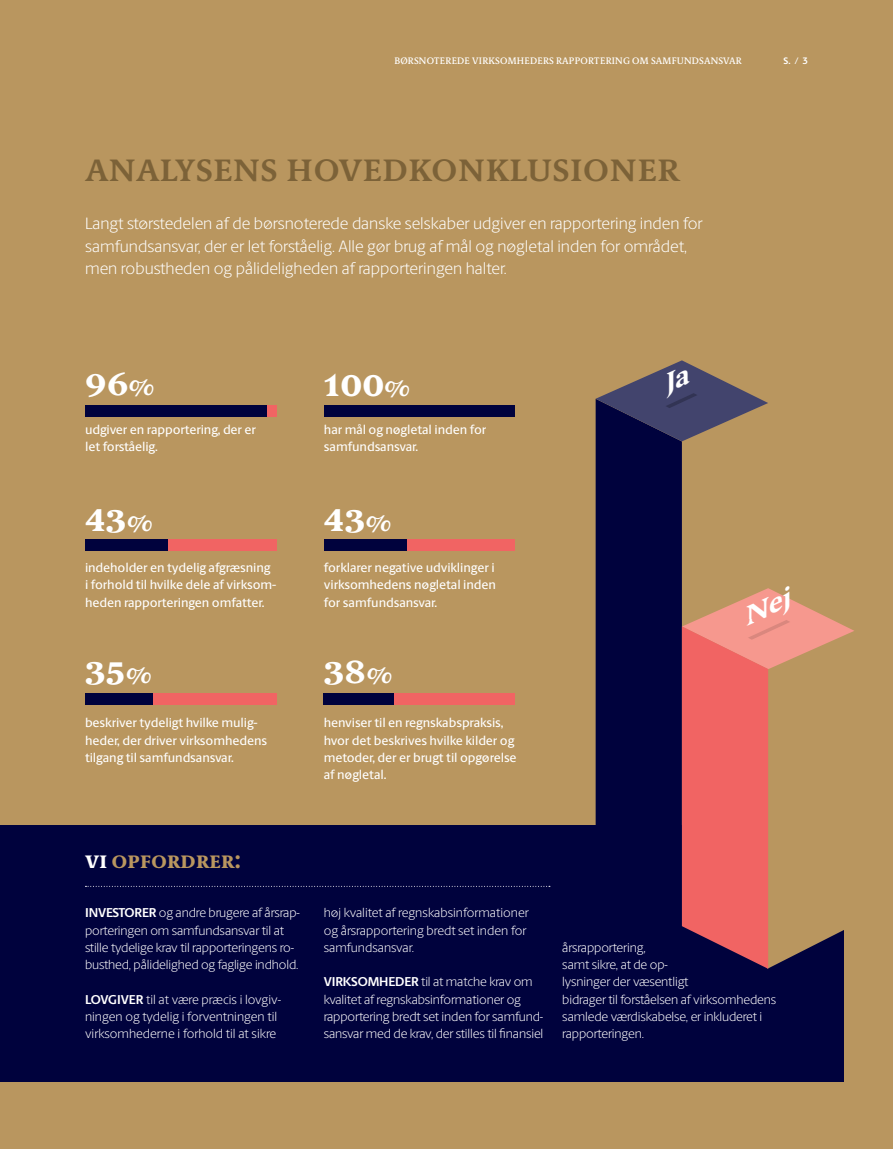
<style>
.page{position:relative;width:893px;height:1149px;background:#fff}
.page>*{position:absolute;margin:0;border:0;box-sizing:border-box;transform-origin:0 0}
.t1{font:500 42px "Berling Serif Text";color:#7c6238}
.t2{font:700 40.5px "Berling Serif Text";color:#fff}
.t3{font:700 24.45px "Berling Serif Text";color:#b9965f}
.t4{font:300 16.5px/22.5px "Berling Sans";color:#fff}
.t5{font:300 12.9px/17.2px "Berling Sans";letter-spacing:-.01em;color:#fff}
.t6{font:500 12.9px/17.2px "Berling Sans";letter-spacing:-.01em;color:#fff}
.t7{font:500 9.45px "Berling Serif Text";letter-spacing:.02em;color:#fff}
.t8{font:700 9.45px "Berling Sans";color:#fff}
.s1{font-size:28.5px}
.s2{color:#fff}
.s3{font-weight:700}
</style>
<div class="page">
<div style="left:0;top:0;width:893px;height:1148px;background:#b9965f"></div>
<div style="left:0;top:824px;width:844px;height:257px;background:#00023d"></div>
<div style="left:596px;top:441px;width:86px;height:485px;background:#00023d"></div>
<div style="left:168px;top:539px;width:108px;height:11px;background:#f16463"></div>
<div style="left:267px;top:405px;width:9px;height:11px;background:#f16463"></div>
<div style="left:152px;top:693px;width:124px;height:11px;background:#f16463"></div>
<div style="left:407px;top:539px;width:108px;height:11px;background:#f16463"></div>
<div style="left:324px;top:405px;width:191px;height:11px;background:#00023d"></div>
<div style="left:394px;top:693px;width:121px;height:11px;background:#f16463"></div>
<div style="left:85px;top:539px;width:83px;height:11px;background:#00023d"></div>
<div style="left:85px;top:405px;width:182px;height:11px;background:#00023d"></div>
<div style="left:324px;top:539px;width:83px;height:11px;background:#00023d"></div>
<div style="left:85px;top:693px;width:67px;height:11px;background:#00023d"></div>
<div style="left:324px;top:693px;width:70px;height:11px;background:#00023d"></div>
<svg style="left:85px;top:885px;width:465px;height:1px"></svg>
<svg style="left:682px;top:588px;width:172px;height:380px"></svg>
<svg style="left:596px;top:360px;width:172px;height:81px"></svg>
<p class="t7" style="left:394px;top:55px;width:349px">BØRSNOTEREDE VIRKSOMHEDERS RAPPORTERING OM SAMFUNDSANSVAR</p>
<p class="t8" style="left:784px;top:55px;width:26px">S. / 3</p>
<h1 class="t1" style="left:85px;top:142px;width:596px">analysens hovedkonklusioner</h1>
<p class="t4" style="left:85px;top:212px;width:619px">Langt størstedelen af de børsnoterede danske selskaber udgiver en rapportering inden for samfundsansvar, der er let forståelig. Alle gør brug af mål og nøgletal inden for området, men robustheden og pålideligheden af rapporteringen halter.</p>
<h2 class="t2" style="left:85px;top:357px;width:71px">96<span class="s1">%</span></h2>
<h2 class="t2" style="left:324px;top:357px;width:88px">100<span class="s1">%</span></h2>
<p class="t6" style="left:85px;top:421px;width:173px">udgiver en rapportering, der er let forståelig.</p>
<p class="t6" style="left:324px;top:421px;width:164px">har mål og nøgletal inden for samfundsansvar.</p>
<h2 class="t2" style="left:85px;top:492px;width:69px">43<span class="s1">%</span></h2>
<h2 class="t2" style="left:324px;top:492px;width:69px">43<span class="s1">%</span></h2>
<p class="t6" style="left:85px;top:559px;width:193px">indeholder en tydelig afgræsning i forhold til hvilke dele af virksom&shy;heden rapporteringen omfatter.</p>
<p class="t6" style="left:324px;top:559px;width:174px;text-align:justify">forklarer negative udviklinger i virksomhedens nøgletal inden for samfundsansvar.</p>
<h2 class="t2" style="left:85px;top:644px;width:69px">35<span class="s1">%</span></h2>
<h2 class="t2" style="left:324px;top:644px;width:70px">38<span class="s1">%</span></h2>
<p class="t6" style="left:85px;top:714px;width:184px">beskriver tydeligt hvilke mulig&shy;heder, der driver virksomhedens tilgang til samfundsansvar.</p>
<p class="t6" style="left:324px;top:714px;width:194px">henviser til en regnskabspraksis, hvor det beskrives hvilke kilder og metoder, der er brugt til opgørelse af nøgletal.</p>
<h3 class="t3" style="left:85px;top:844px;width:157px"><span class="s2">vi</span> opfordrer:</h3>
<p class="t5" style="left:85px;top:903px;width:216px"><span class="s3">INVESTORER</span> og andre brugere af årsrap&shy;porteringen om samfundsansvar til at stille tydelige krav til rapporteringens ro&shy;busthed, pålidelighed og faglige indhold.</p>
<p class="t5" style="left:85px;top:990px;width:197px"><span class="s3">LOVGIVER</span> til at være præcis i lovgiv&shy;ningen og tydelig i forventningen til virksomhederne i forhold til at sikre</p>
<p class="t5" style="left:324px;top:903px;width:207px">høj kvalitet af regnskabsinformationer og årsrapportering bredt set inden for samfundsansvar.</p>
<p class="t5" style="left:324px;top:972px;width:221px"><span class="s3">VIRKSOMHEDER</span> til at matche krav om kvalitet af regnskabsinformationer og rapportering bredt set inden for samfund&shy;sansvar med de krav, der stilles til finansiel</p>
<p class="t5" style="left:562px;top:938px;width:215px">årsrapportering,<br>samt sikre, at de op-<br>lysninger der væsentligt<br>bidrager til forståelsen af virksomhedens samlede værdiskabelse, er inkluderet i rapporteringen.</p>
</div>
